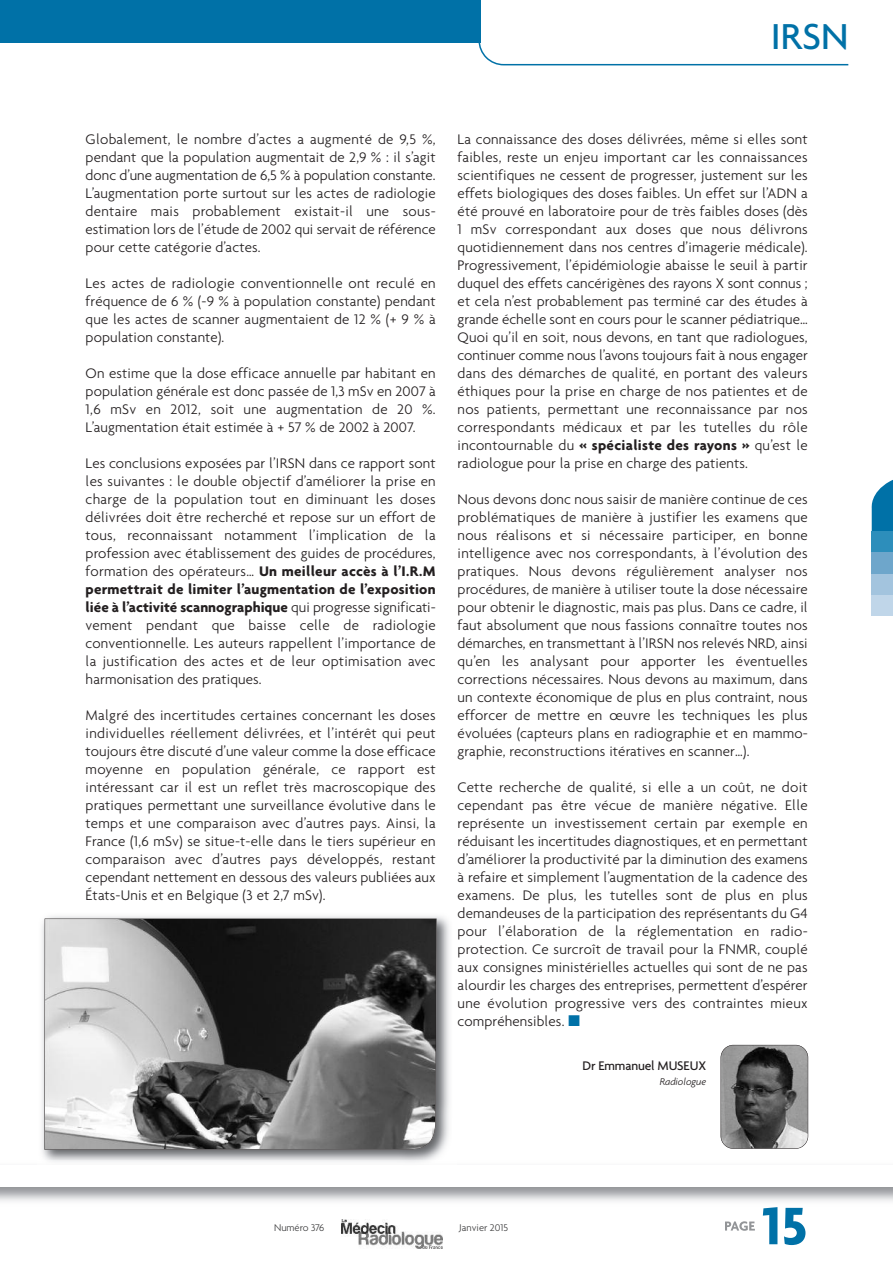
<style>
.page{position:relative;width:893px;height:1263px;background:#fff}
.page>*{position:absolute;margin:0;border:0;box-sizing:border-box;transform-origin:0 0}
.t1{font:700 57px "Agenda";color:#0071a7}
.t2{font:500 39px "Agenda";color:#0071a7}
.t3{font:300 15px/18px "Agenda";letter-spacing:.01em;color:#231f20;text-align:justify}
.t4{font:500 13.5px "Agenda";letter-spacing:-.01em;color:#231f20}
.t5{font:300 10.5px "Agenda";color:#3e3e3f}
.t6{font:italic 300 10.5px "Agenda";letter-spacing:-.01em;color:#231f20}
.s1{font-weight:700}
.s2{font-family:"Monotype Sorts";font-weight:400;color:#0071a7}
</style>
<div class="page">
<svg style="left:871px;top:480px;width:22px;height:136px"></svg>
<div style="left:872px;top:531px;width:21px;height:213px;background:#2d8ebb"></div>
<div style="left:872px;top:553px;width:21px;height:213px;background:#6ea6cb"></div>
<div style="left:872px;top:574px;width:21px;height:213px;background:#a3c4de"></div>
<div style="left:872px;top:595px;width:21px;height:213px;background:#c0d6e9"></div>
<div style="left:872px;top:617px;width:21px;height:213px;background:#fff"></div>
<svg style="left:725px;top:1221px;width:30px;height:10px"></svg>
<img style="left:342px;top:1220px;width:100px;height:29px">
<svg style="left:478px;top:20px;width:371px;height:46px"></svg>
<div style="left:0;top:0;width:480px;height:43px;background:#0071a7"></div>
<img style="left:721px;top:1045px;width:87px;height:104px;border-radius:13px">
<div style="left:720px;top:1045px;width:88px;height:104px;border:1px solid #231f20;border-radius:13px"></div>
<img style="left:38px;top:916px;width:418px;height:249px">
<svg style="left:44px;top:918px;width:393px;height:232px"></svg>
<h2 class="t2" style="left:771px;top:13px;width:79px">IRSN</h2>
<p class="t3" style="left:86px;top:130px;width:352px">Globalement, le nombre d’actes a augmenté de 9,5 %, pendant que la population augmentait de 2,9 % : il s’agit donc d’une augmentation de 6,5 % à population constante.<br>L’augmentation porte surtout sur les actes de radiologie dentaire mais probablement existait-il une sous&shy;estimation lors de l’étude de 2002 qui servait de référence pour cette catégorie d’actes.</p>
<p class="t3" style="left:86px;top:274px;width:352px">Les actes de radiologie conventionnelle ont reculé en fréquence de 6 % (-9 % à population constante) pendant que les actes de scanner augmentaient de 12 % (+ 9 % à population constante).</p>
<p class="t3" style="left:86px;top:364px;width:352px">On estime que la dose efficace annuelle par habitant en population générale est donc passée de 1,3 mSv en 2007 à 1,6 mSv en 2012, soit une augmentation de 20 %.<br>L’augmentation était estimée à + 57 % de 2002 à 2007.</p>
<p class="t3" style="left:86px;top:454px;width:352px">Les conclusions exposées par l’IRSN dans ce rapport sont les suivantes : le double objectif d’améliorer la prise en charge de la population tout en diminuant les doses délivrées doit être recherché et repose sur un effort de tous, reconnaissant notamment l’implication de la profession avec établissement des guides de procédures, formation des opérateurs… <span class="s1">Un meilleur accès à l’I.R.M permettrait de limiter l’augmentation de l’exposition liée à l’activité scannographique</span> qui progresse significati - vement pendant que baisse celle de radiologie conventionnelle. Les auteurs rappellent l’importance de la justification des actes et de leur optimisation avec harmonisation des pratiques.</p>
<p class="t3" style="left:86px;top:706px;width:352px">Malgré des incertitudes certaines concernant les doses individuelles réellement délivrées, et l’intérêt qui peut toujours être discuté d’une valeur comme la dose efficace moyenne en population générale, ce rapport est intéressant car il est un reflet très macroscopique des pratiques permettant une surveillance évolutive dans le temps et une comparaison avec d’autres pays. Ainsi, la France (1,6 mSv) se situe-t-elle dans le tiers supérieur en comparaison avec d’autres pays développés, restant cependant nettement en dessous des valeurs publiées aux États-Unis et en Belgique (3 et 2,7 mSv).</p>
<p class="t3" style="left:458px;top:130px;width:352px">La connaissance des doses délivrées, même si elles sont faibles, reste un enjeu important car les connaissances scientifiques ne cessent de progresser, justement sur les effets biologiques des doses faibles. Un effet sur l’ADN a été prouvé en laboratoire pour de très faibles doses (dès 1 mSv correspondant aux doses que nous délivrons quotidiennement dans nos centres d’imagerie médicale).<br>Progressivement, l’épidémiologie abaisse le seuil à partir duquel des effets cancérigènes des rayons X sont connus ; et cela n’est probablement pas terminé car des études à grande échelle sont en cours pour le scanner pédiatrique… Quoi qu’il en soit, nous devons, en tant que radiologues, continuer comme nous l’avons toujours fait à nous engager dans des démarches de qualité, en portant des valeurs éthiques pour la prise en charge de nos patientes et de nos patients, permettant une reconnaissance par nos correspondants médicaux et par les tutelles du rôle incontournable du <span class="s1">« spécialiste des rayons »</span> qu’est le radiologue pour la prise en charge des patients.</p>
<p class="t3" style="left:458px;top:490px;width:352px">Nous devons donc nous saisir de manière continue de ces problématiques de manière à justifier les examens que nous réalisons et si nécessaire participer, en bonne intelligence avec nos correspondants, à l’évolution des pratiques. Nous devons régulièrement analyser nos procédures, de manière à utiliser toute la dose nécessaire pour obtenir le diagnostic, mais pas plus. Dans ce cadre, il faut absolument que nous fassions connaître toutes nos démarches, en transmettant à l’IRSN nos relevés NRD, ainsi qu’en les analysant pour apporter les éventuelles corrections nécessaires. Nous devons au maximum, dans un contexte économique de plus en plus contraint, nous efforcer de mettre en œuvre les techniques les plus évoluées (capteurs plans en radiographie et en mammo - graphie, reconstructions itératives en scanner…).</p>
<p class="t3" style="left:458px;top:778px;width:352px">Cette recherche de qualité, si elle a un coût, ne doit cependant pas être vécue de manière négative. Elle représente un investissement certain par exemple en réduisant les incertitudes diagnostiques, et en permettant d’améliorer la productivité par la diminution des examens à refaire et simplement l’augmentation de la cadence des examens. De plus, les tutelles sont de plus en plus demandeuses de la participation des représentants du G4 pour l’élaboration de la réglementation en radio - protection. Ce surcroît de travail pour la FNMR, couplé aux consignes ministérielles actuelles qui sont de ne pas alourdir les charges des entreprises, permettent d’espérer une évolution progressive vers des contraintes mieux compréhensibles. <span class="s2">n</span></p>
<p class="t4" style="left:582px;top:1058px;width:125px">Dr Emmanuel MUSEUX</p>
<p class="t6" style="left:660px;top:1075px;width:48px">Radiologue</p>
<p class="t5" style="left:274px;top:1222px;width:52px">Numéro 376</p>
<p class="t5" style="left:459px;top:1222px;width:50px">Janvier 2015</p>
<h1 class="t1" style="left:762px;top:1191px;width:47px">15</h1>
</div>
